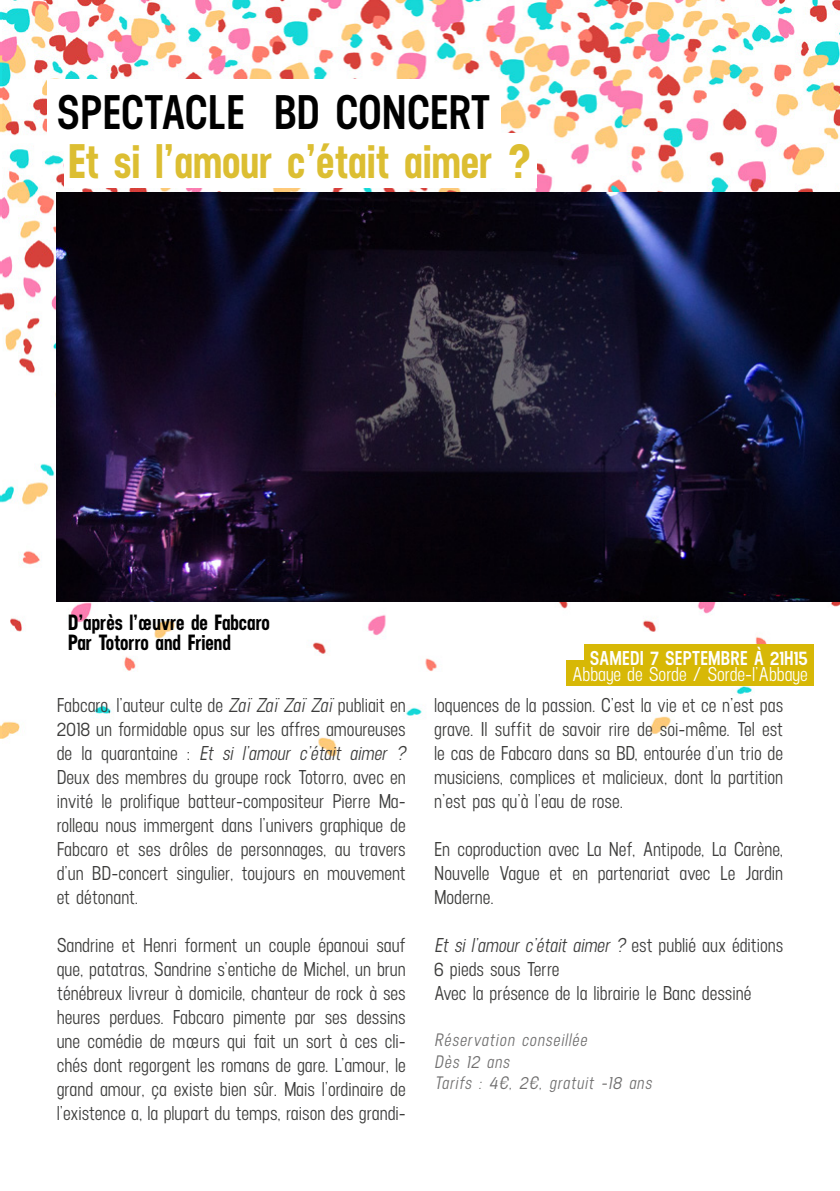
<style>
.page{position:relative;width:840px;height:1191px;background:#fff}
.page>*{position:absolute;margin:0;border:0;box-sizing:border-box;transform-origin:0 0}
.t1{font:700 48.4px "Neusa";color:#dcbe32}
.t2{font:600 48.4px "Neusa";color:#000}
.t3{font:700 22px/20px "Neusa";color:#000}
.t4{font:500 20px/24px "Neusa";color:#3c3c3b;text-align:justify}
.t5{font:500 20px "Neusa";color:#fff}
.t6{font:600 20px "Neusa";letter-spacing:.01em;color:#fff}
.t7{font:italic 500 18px/21.6px "Neusa";color:#706f6f}
.s1{font-style:italic}
</style>
<div class="page">
<img style="left:0;top:0;width:839px;height:760px">
<img style="left:57px;top:193px;width:782px;height:408px">
<div style="left:47px;top:79px;width:453px;height:65px;background:#fff"></div>
<div style="left:64px;top:133px;width:473px;height:55px;background:#fff"></div>
<div style="left:583px;top:644px;width:230px;height:25px;background:#d7b806"></div>
<div style="left:566px;top:660px;width:247px;height:25px;background:#d7b806"></div>
<h1 class="t2" style="left:57px;top:79px;width:435px">SPECTACLE BD CONCERT</h1>
<h1 class="t1" style="left:68px;top:127px;width:465px">Et si l’amour c’était aimer ?</h1>
<p class="t3" style="left:68px;top:611px;width:203px">D’après l’œuvre de Fabcaro<br>Par Totorro and Friend</p>
<p class="t6" style="left:589px;top:644px;width:219px">SAMEDI 7 SEPTEMBRE À 21H15</p>
<p class="t5" style="left:571px;top:661px;width:237px">Abbaye de Sorde / Sorde-l’Abbaye</p>
<p class="t4" style="left:57px;top:693px;width:354px;text-align:left">Fabcaro, l’auteur culte de <span class="s1">ZaïZaïZaïZaï</span>publiait en 2018 un formidable opus sur les affres amoureuses d e l a q u a r a n t a i n e : <span class="s1">Et si l’amour c’était aimer ?<br></span>Deux des membres du groupe rock Totorro, avec en invité le prolifique batteur-compositeur Pierre Ma&shy;rolleau nous immergent dans l’univers graphique de Fabcaro et ses drôles de personnages, au travers d’un BD-concert singulier, toujours en mouvement et détonant.</p>
<p class="t4" style="left:57px;top:933px;width:350px">Sandrine et Henri forment un couple épanoui sauf que, patatras, Sandrine s’entiche de Michel, un brun ténébreux livreur à domicile, chanteur de rock à ses heures perdues. Fabcaro pimente par ses dessins une comédie de mœurs qui fait un sort à ces cli&shy;chés dont regorgent les romans de gare. L’amour, le grand amour, ça existe bien sûr. Mais l’ordinaire de l’existence a, la plupart du temps, raison des grandi-</p>
<p class="t4" style="left:434px;top:693px;width:350px">loquences de la passion. C’est la vie et ce n’est pas grave. Il suffit de savoir rire de soi-même. Tel est le cas de Fabcaro dans sa BD, entourée d’un trio de musiciens, complices et malicieux, dont la partition n’est pas qu’à l’eau de rose.</p>
<p class="t4" style="left:434px;top:837px;width:350px">En coproduction avec La Nef, Antipode, La Carène, Nouvelle Vague et en partenariat avec Le Jardin Moderne.</p>
<p class="t4" style="left:434px;top:933px;width:350px;text-align:left"><span class="s1">Et si l’amour c’était aimer ?</span> est pu b l i é a ux éd it i o ns<br>6 pieds sous Terre<br>Avec la présence de la librairie le Banc dessiné</p>
<p class="t7" style="left:434px;top:1028px;width:222px">Réservation conseillée<br>Dès 12 ans<br>Tarifs : 4€, 2€, gratuit -18 ans</p>
</div>
